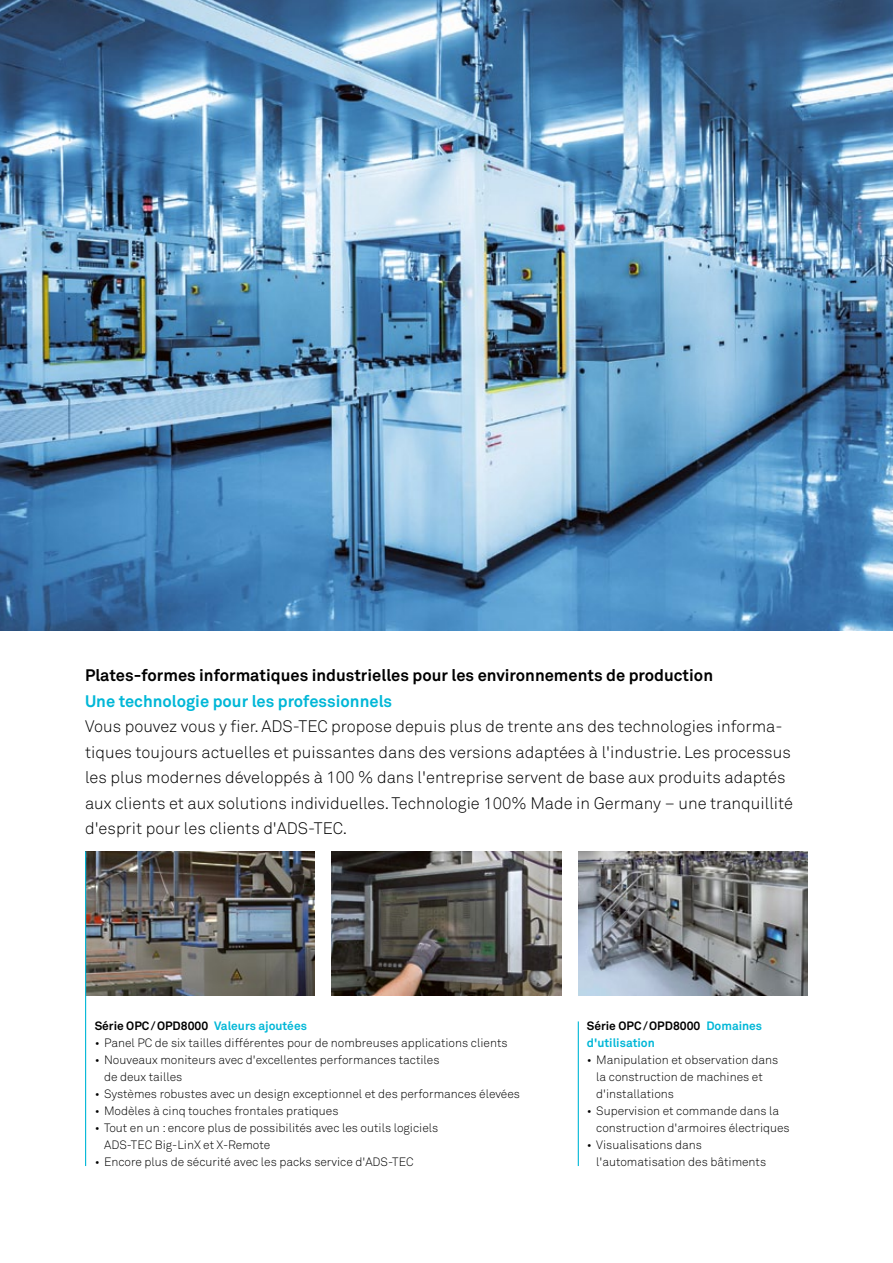
<style>
.page{position:relative;width:893px;height:1263px;background:#fff}
.page>*{position:absolute;margin:0;border:0;box-sizing:border-box;transform-origin:0 0}
.t1{font:300 16.5px/25.5px "Akkurat";color:#000}
.t2{font:700 16.5px "Akkurat";color:#000}
.t3{font:700 16.5px "Akkurat";color:#00b7d7}
.t4{font:300 12px/17px "Akkurat";color:#000}
.t5{font:700 12px/17px "Akkurat";color:#00b7d7}
.t6{font:700 12px "Akkurat";color:#000}
.s1{color:#00b7d7}
.s2{color:#000}
</style>
<div class="page">
<img style="left:86px;top:851px;width:229px;height:145px">
<img style="left:332px;top:851px;width:229px;height:145px">
<hr style="left:85px;top:851px;width:1px;height:315px;background:#00b7d7">
<hr style="left:578px;top:1021px;width:1px;height:145px;background:#00b7d7">
<img style="left:0;top:0;width:893px;height:630px">
<img style="left:578px;top:851px;width:230px;height:145px">
<h1 class="t2" style="left:85px;top:665px;width:629px">Plates-formes informatiques industrielles pour les environnements de production</h1>
<h1 class="t3" style="left:85px;top:691px;width:309px">Une technologie pour les professionnels</h1>
<p class="t1" style="left:85px;top:713px;width:709px">Vous pouvez vous y fier. ADS-TEC propose depuis plus de trente ans des technologies informa&shy;tiques toujours actuelles et puissantes dans des versions adaptées à l'industrie. Les processus les plus modernes développés à 100 % dans l'entreprise servent de base aux produits adaptés aux clients et aux solutions individuelles. Technologie 100% Made in Germany – une tranquillité d'esprit pour les clients d'ADS-TEC.</p>
<p class="t6" style="left:95px;top:1018px;width:214px">Série OPC/OPD8000 <span class="s1">Valeurs ajoutées</span></p>
<p class="t4" style="left:95px;top:1034px;width:414px">• Panel PC de six tailles différentes pour de nombreuses applications clients</p>
<p class="t4" style="left:104px;top:1051px;width:337px;text-indent:-9px">• Nouveaux moniteurs avec d'excellentes performances tactiles de deux tailles</p>
<p class="t4" style="left:95px;top:1085px;width:427px">• Systèmes robustes avec un design exceptionnel et des performances élevées</p>
<p class="t4" style="left:95px;top:1102px;width:245px">• Modèles à cinq touches frontales pratiques</p>
<p class="t4" style="left:104px;top:1119px;width:336px;text-indent:-9px">• Tout en un : encore plus de possibilités avec les outils logiciels<br>ADS-TEC Big-LinX et X-Remote</p>
<p class="t4" style="left:95px;top:1153px;width:320px">• Encore plus de sécurité avec les packs service d'ADS-TEC</p>
<p class="t5" style="left:587px;top:1017px;width:177px"><span class="s2">Série OPC/OPD8000</span> Domaines d'utilisation</p>
<p class="t4" style="left:596px;top:1051px;width:184px;text-indent:-9px">• Manipulation et observation dans la construction de machines et d'installations</p>
<p class="t4" style="left:596px;top:1102px;width:195px;text-indent:-9px">• Supervision et commande dans la construction d'armoires électriques</p>
<p class="t4" style="left:596px;top:1136px;width:172px;text-indent:-9px">• Visualisations dans l'automatisation des bâtiments</p>
</div>
